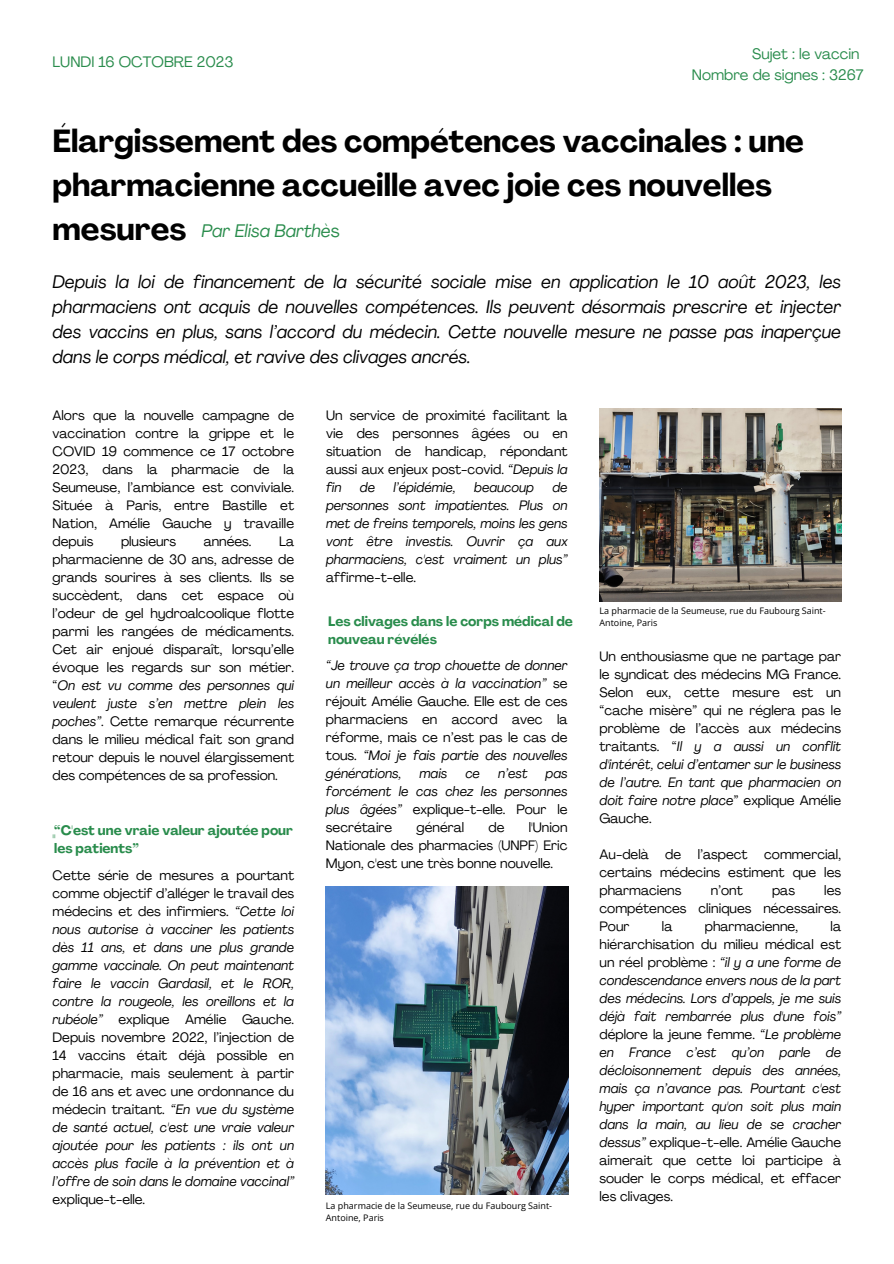
<style>
.page{position:relative;width:894px;height:1264px;background:#fff}
.page>*{position:absolute;margin:0;border:0;box-sizing:border-box;transform-origin:0 0}
.t1{font:700 31.5px/43.8px "Agrandir";color:#000}
.t2{font:italic 18px/24.8px "Agrandir";color:#000;text-align:justify}
.t3{font:italic 18px "Agrandir";color:#298c4c}
.t4{font:15px "Agrandir";color:#298c4c}
.t5{font:italic 13.5px/18px "Agrandir";color:#000;text-align:justify}
.t6{font:13.5px/18px "Agrandir";color:#000;text-align:justify}
.t7{font:700 13.5px "Agrandir";color:#298c4c}
.t8{font:9px/12px "Open Sans";color:#000}
.s1{font-style:normal}
.s2{font-style:italic}
</style>
<div class="page">
<img style="left:599px;top:408px;width:242px;height:193px">
<img style="left:326px;top:886px;width:242px;height:308px">
<p class="t4" style="left:752px;top:48px;width:109px">Sujet : le vaccin</p>
<p class="t4" style="left:691px;top:68px;width:173px">Nombre de signes : 3267</p>
<p class="t1" style="left:53px;top:122px;width:752px">Élargissement des compétences vaccinales : une pharmacienne accueille avec joie ces nouvelles mesures</p>
<p class="t4" style="left:53px;top:56px;width:182px">LUNDI 16 OCTOBRE 2023</p>
<p class="t3" style="left:201px;top:224px;width:139px">Par Elisa Barthè<span class="s1">s</span></p>
<p class="t2" style="left:53px;top:271px;width:789px">Depuis la loi de financement de la sécurité sociale mise en application le 10 août 2023, les pharmaciens ont acquis de nouvelles compétences. Ils peuvent désormais prescrire et injecter des vaccins en plus, sans l’accord du médecin. Cette nouvelle mesure ne passe pas inaperçue dans le corps médical, et ravive des clivages ancrés.</p>
<p class="t6" style="left:53px;top:408px;width:243px">Alors que la nouvelle campagne de vaccination contre la grippe et le COVID 19 commence ce 17 octobre 2023, dans la pharmacie de la Seumeuse, l’ambiance est conviviale.<br>Située à Paris, entre Bastille et Nation, Amélie Gauche y travaille depuis</p>
<p class="t6" style="left:121px;top:534px;width:57px">plusieurs</p>
<p class="t6" style="left:204px;top:534px;width:49px">années.</p>
<p class="t6" style="left:53px;top:534px;width:243px;text-indent:226px">La pharmacienne de 30 ans, adresse de grands sourires à ses clients. Ils se succèdent, dans cet espace où l’odeur de gel hydroalcoolique flotte parmi les rangées de médicaments.<br>Cet air enjoué disparaît, lorsqu’elle évoque les regards sur son métier. “<span class="s2">On est vu comme des personnes qui veulent juste s’en mettre plein les poches”</span>. Cette remarque récurrente dans le milieu médical fait son grand retour depuis le nouvel élargissement des compétences de sa profession.</p>
<p class="t7" style="left:54px;top:824px;width:240px">“C'est une vraie valeur ajoutée pour</p>
<p class="t7" style="left:54px;top:842px;width:86px">les patients”</p>
<p class="t7" style="left:53px;top:833px;width:5px">"</p>
<p class="t5" style="left:53px;top:867px;width:243px"><span class="s1">Cette série de mesures a pourtant comme objectif d’alléger le travail des médecins et des infirmiers.</span> “Cette loi nous autorise à vacciner les patients dès 11 ans, et dans une plus grande gamme vaccinale. On peut maintenant faire le vaccin Gardasil, et le ROR, contre la rougeole, les oreillons et la rubéole” <span class="s1">explique Amélie Gauche.<br>Depuis novembre 2022, l’injection de 14 vaccins était déjà possible en pharmacie, mais seulement à partir de 16 ans et avec une ordonnance du médecin traitant.</span> “En vue du système de santé actuel, c'est une vraie valeur ajoutée pour les patients : ils ont un accès plus facile à la prévention et à l’offre de soin dans le domaine vaccinal” <span class="s1">explique-t-elle.</span></p>
<p class="t6" style="left:326px;top:407px;width:243px">Un service de proximité facilitant la vie des personnes âgées ou en situation de handicap, répondant aussi aux enjeux post-covid. <span class="s2">“Depuis la fin</span></p>
<p class="t5" style="left:360px;top:479px;width:17px">de</p>
<p class="t5" style="left:393px;top:479px;width:64px">l’épidémie,</p>
<p class="t5" style="left:474px;top:479px;width:61px">beaucoup</p>
<p class="t5" style="left:326px;top:479px;width:243px;text-indent:226px">de personnes sont impatientes. Plus on met de freins temporels, moins les gens vont être investis. Ouvrir ça aux pharmaciens, c'est vraiment un plus” <span class="s1">affirme-t-elle.</span></p>
<p class="t7" style="left:328px;top:616px;width:246px">Les clivages dans le corps médical de</p>
<p class="t7" style="left:328px;top:634px;width:110px">nouveau révélés</p>
<p class="t5" style="left:326px;top:657px;width:243px">“Je trouve ça trop chouette de donner un meilleur accès à la vaccination” <span class="s1">se réjouit Amélie Gauche. Elle est de ces pharmaciens en accord avec la réforme, mais ce n’est pas le cas de tous.</span> “Moi je fais partie des nouvelles générations,</p>
<p class="t5" style="left:419px;top:765px;width:29px">mais</p>
<p class="t5" style="left:465px;top:765px;width:16px">ce</p>
<p class="t5" style="left:498px;top:765px;width:31px">n’est</p>
<p class="t5" style="left:326px;top:765px;width:243px;text-indent:219px">pas forcément le cas chez les personnes plus âgées” <span class="s1">explique-t-elle. Pour le secrétaire</span></p>
<p class="t6" style="left:416px;top:819px;width:49px">général</p>
<p class="t6" style="left:488px;top:819px;width:17px">de</p>
<p class="t6" style="left:326px;top:819px;width:243px;text-indent:203px">l'Union Nationale des pharmacies (UNPF) Eric Myon, c'est une très bonne nouvelle.</p>
<p class="t8" style="left:326px;top:1199px;width:228px">La pharmacie de la Seumeuse, rue du Faubourg Saint-<br>Antoine, Paris</p>
<p class="t8" style="left:599px;top:604px;width:228px">La pharmacie de la Seumeuse, rue du Faubourg Saint-<br>Antoine, Paris</p>
<p class="t6" style="left:599px;top:648px;width:243px">Un enthousiasme que ne partage par le syndicat des médecins MG France.<br>Selon eux, cette mesure est un “cache misère” qui ne réglera pas le problème de l’accès aux médecins traitants. “<span class="s2">Il y a aussi un conflit d'intérêt, celui d’entamer sur le business de l’autre. En tant que pharmacien on doit faire notre place</span>” explique Amélie Gauche.</p>
<p class="t6" style="left:599px;top:846px;width:243px">Au-delà de l’aspect commercial, certains médecins estiment que les pharmaciens</p>
<p class="t6" style="left:599px;top:882px;width:243px;text-indent:225px">les compétences cliniques nécessaires.<br>Pour</p>
<p class="t6" style="left:710px;top:882px;width:34px">n’ont</p>
<p class="t6" style="left:771px;top:882px;width:24px">pas</p>
<p class="t5" style="left:599px;top:918px;width:243px;text-indent:231px"><span class="s1">la hiérarchisation du milieu médical est un réel problème :</span> “il y a une forme de condescendance envers nous de la part des médecins. Lors d’appels, je me suis déjà fait rembarrée plus d'une fois” <span class="s1">déplore la jeune femme.</span> “Le problème en France c’est qu’on parle de décloisonnement depuis des années, mais ça n’avance pas. Pourtant c'est hyper important qu'on soit plus main dans la main, au lieu de se cracher dessus” <span class="s1">explique-t-elle. Amélie Gauche aimerait que cette loi participe à souder le corps médical, et effacer les clivages.</span></p>
<p class="t6" style="left:661px;top:918px;width:12px">la</p>
<p class="t6" style="left:704px;top:918px;width:95px">pharmacienne,</p>
</div>
